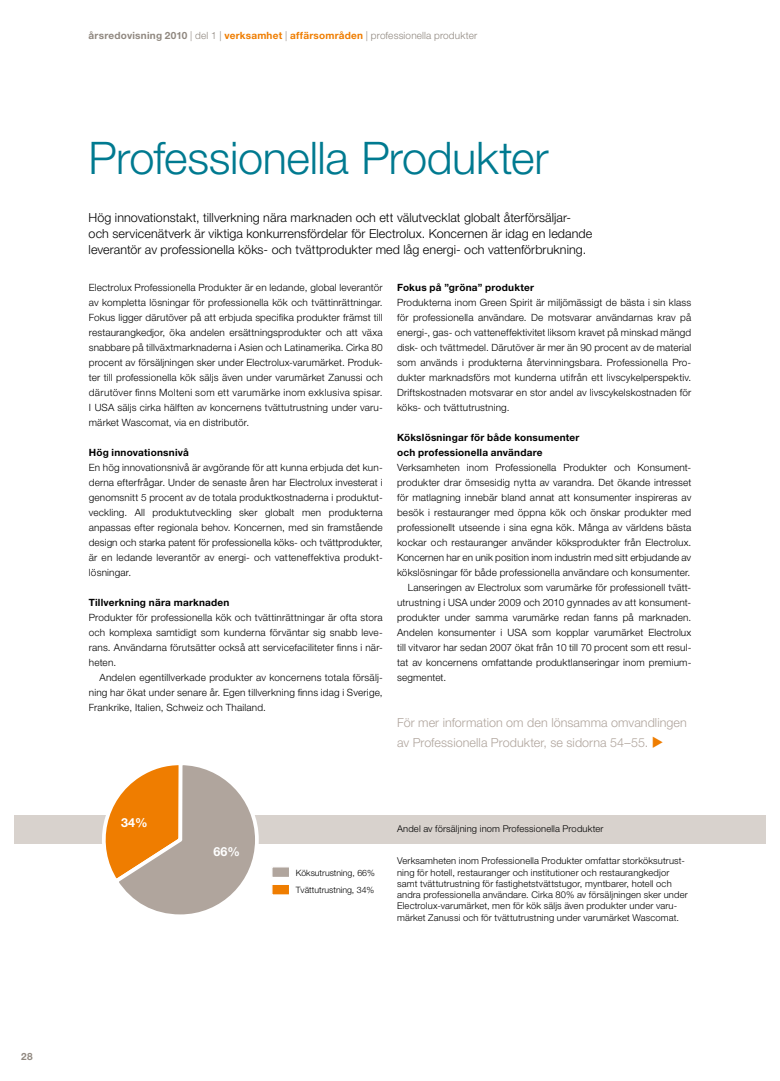
<style>
.page{position:relative;width:780px;height:1081px;background:#fff}
.page>*{position:absolute;margin:0;border:0;box-sizing:border-box;transform-origin:0 0}
.t1{font:300 45px "Helvetica Neue LT Std";letter-spacing:-.01em;color:#007a90}
.t2{font:300 12.5px/16.2px "Helvetica Neue LT Std";letter-spacing:.005em;color:#000}
.t3{font:300 12.5px/20px "Helvetica Neue LT Std";letter-spacing:.005em;color:#b0a59d}
.t4{font:700 12.5px "Helvetica Neue LT Std";color:#fff}
.t5{font:300 10px/15px "Helvetica Neue LT Std";letter-spacing:.015em;color:#000;text-align:justify}
.t6{font:700 10px/15px "Helvetica Neue LT Std";letter-spacing:.02em;color:#000}
.t7{font:300 10px "Helvetica Neue LT Std";letter-spacing:.015em;color:#908880}
.t8{font:700 10px "Helvetica Neue LT Std";color:#908880}
.t9{font:300 9.38px/11.2px "Helvetica Neue LT Std";letter-spacing:.015em;color:#000}
.t10{font:300 8.75px/17.5px "Helvetica Neue LT Std";color:#000}
.s1{font-weight:700}
.s2{font-weight:700;color:#ef7d00}
.s3{color:#ef7d00}
</style>
<div class="page">
<div style="left:14px;top:815px;width:751px;height:28px;background:#d8d2cd"></div>
<svg style="left:102px;top:765px;width:159px;height:150px"></svg>
<div style="left:271px;top:866px;width:19px;height:12px;background:#b0a59d;border:1px solid #fff"></div>
<div style="left:271px;top:883px;width:19px;height:12px;background:#ef7d00;border:1px solid #fff"></div>
<p class="t8" style="left:21px;top:1050px;width:13px">28</p>
<p class="t7" style="left:89px;top:29px;width:390px"><span class="s1">årsredovisning 2010</span> | del 1 | <span class="s2">verksamhet</span> | <span class="s2">affärsområden</span> | professionella produkter</p>
<h1 class="t1" style="left:89px;top:130px;width:461px">Professionella Produkter</h1>
<p class="t2" style="left:89px;top:209px;width:505px">Hög innovationstakt, tillverkning nära marknaden och ett välutvecklat globalt återförsäljar&shy;och servicenätverk är viktiga konkurrensfördelar för Electrolux. Koncernen är idag en ledande leverantör av professionella köks- och tvättprodukter med låg energi- och vattenförbrukning.</p>
<p class="t5" style="left:89px;top:279px;width:295px">Electrolux Professionella Produkter är en ledande, global leverantör av kompletta lösningar för professionella kök och tvättinrättningar.<br>Fokus ligger därutöver på att erbjuda specifika produkter främst till restaurangkedjor, öka andelen ersättningsprodukter och att växa snabbare på tillväxtmarknaderna i Asien och Latinamerika. Cirka 80 procent av försäljningen sker under Electrolux-varumärket. Produk&shy;ter till professionella kök säljs även under varumärket Zanussi och därutöver finns Molteni som ett varumärke inom exklusiva spisar.<br>I USA</p>
<p class="t5" style="left:89px;top:399px;width:295px;text-indent:29px">säljs cirka hälften av koncernens tvättutrustning under varu&shy;märket Wascomat, via en distributör.</p>
<p class="t6" style="left:89px;top:444px;width:102px">Hög innovationsnivå</p>
<p class="t5" style="left:89px;top:459px;width:295px;text-align:left">En hög innovationsnivå är avgörande för att kunna erbjuda det kun&shy;derna efterfrågar. Under de senaste åren har Electrolux investerat i genomsnitt 5 procent av de totala produktkostnaderna i produktut&shy;veckling. All produktutveckling sker globalt men produkterna anpassas efter regionala behov. Koncernen, med sin framstående design och starka patent för professionella köks- och tvättprodukter, är en ledande leverantör av energi- och vatteneffektiva produkt&shy;lösningar.</p>
<p class="t6" style="left:89px;top:594px;width:142px">Tillverkning nära marknaden</p>
<p class="t5" style="left:89px;top:609px;width:295px">Produkter för professionella kök och tvättinrättningar är ofta stora och komplexa samtidigt som kunderna förväntar sig snabb leve&shy;rans. Användarna förutsätter också att servicefaciliteter finns i när&shy;heten.</p>
<p class="t5" style="left:89px;top:669px;width:295px;text-indent:11px">Andelen egentillverkade produkter av koncernens totala försälj&shy;ning har ökat under senare år. Egen tillverkning finns idag i Sverige, Frankrike, Italien, Schweiz och Thailand.</p>
<p class="t6" style="left:397px;top:279px;width:139px">Fokus på ”gröna” produkter</p>
<p class="t5" style="left:397px;top:294px;width:296px">Produkterna inom Green Spirit är miljömässigt de bästa i sin klass för professionella användare. De motsvarar användarnas krav på energi-, gas- och vatteneffektivitet liksom kravet på minskad mängd disk- och tvättmedel. Därutöver är mer än 90 procent av de material som används i produkterna återvinningsbara. Professionella Pro&shy;dukter marknadsförs mot kunderna utifrån ett livscykelperspektiv.<br>Driftskostnaden motsvarar en stor andel av livscykelskostnaden för köks- och tvättutrustning.</p>
<p class="t6" style="left:397px;top:429px;width:184px">Kökslösningar för både konsumenter och professionella användare</p>
<p class="t5" style="left:397px;top:459px;width:294px">Verksamheten inom Professionella Produkter och Konsument-</p>
<p class="t5" style="left:397px;top:474px;width:296px">produkter drar ömsesidig nytta av varandra. Det ökande intresset</p>
<p class="t5" style="left:397px;top:489px;width:296px">för matlagning innebär bland annat att konsumenter inspireras av</p>
<p class="t5" style="left:397px;top:504px;width:296px">besök i restauranger med öppna kök och önskar produkter med</p>
<p class="t5" style="left:397px;top:519px;width:296px">professionellt utseende i sina egna kök. Många av världens bästa</p>
<p class="t5" style="left:397px;top:534px;width:296px">kockar och restauranger använder köksprodukter från Electrolux.</p>
<p class="t5" style="left:397px;top:549px;width:296px">Koncernen har en unik position inom industrin med sitt erbjudande av</p>
<p class="t5" style="left:397px;top:564px;width:295px">kökslösningar för både professionella användare och konsumenter.</p>
<p class="t5" style="left:407px;top:579px;width:285px">Lanseringen av Electrolux som varumärke för professionell tvätt-</p>
<p class="t5" style="left:397px;top:594px;width:59px">utrustning i USA</p>
<p class="t5" style="left:397px;top:594px;width:296px;text-indent:73px">under 2009 och 2010 gynnades av att konsument&shy;produkter under samma varumärke redan fanns på marknaden.<br>Andelen konsumenter i USA</p>
<p class="t5" style="left:397px;top:624px;width:296px;text-align:left;text-indent:135px">som kopplar varumärket Electrolux till vitvaror har sedan 2007 ökat från 10 till 70 procent som ett resul&shy;tat av koncernens omfattande produktlanseringar inom premium&shy;segmentet.</p>
<p class="t3" style="left:397px;top:712px;width:291px">För mer information om den lönsamma omvandlingen av Professionella Produkter, se sidorna 54–55. <span class="s3">◆</span></p>
<p class="t4" style="left:121px;top:815px;width:28px">34%</p>
<p class="t4" style="left:213px;top:844px;width:28px">66%</p>
<p class="t10" style="left:296px;top:863px;width:81px">Köksutrustning, 66%<br>Tvättutrustning, 34%</p>
<p class="t9" style="left:397px;top:823px;width:208px">Andel av försäljning inom Professionella Produkter</p>
<p class="t9" style="left:397px;top:855px;width:292px">Verksamheten inom Professionella Produkter omfattar storköksutrust&shy;ning för hotell, restauranger och institutioner och restaurangkedjor samt tvättutrustning för fastighetstvättstugor, myntbarer, hotell och andra professionella användare. Cirka 80% av försäljningen sker under Electrolux-varumärket, men för kök säljs även produkter under varu&shy;märket Zanussi och för tvättutrustning under varumärket Wascomat.</p>
</div>
